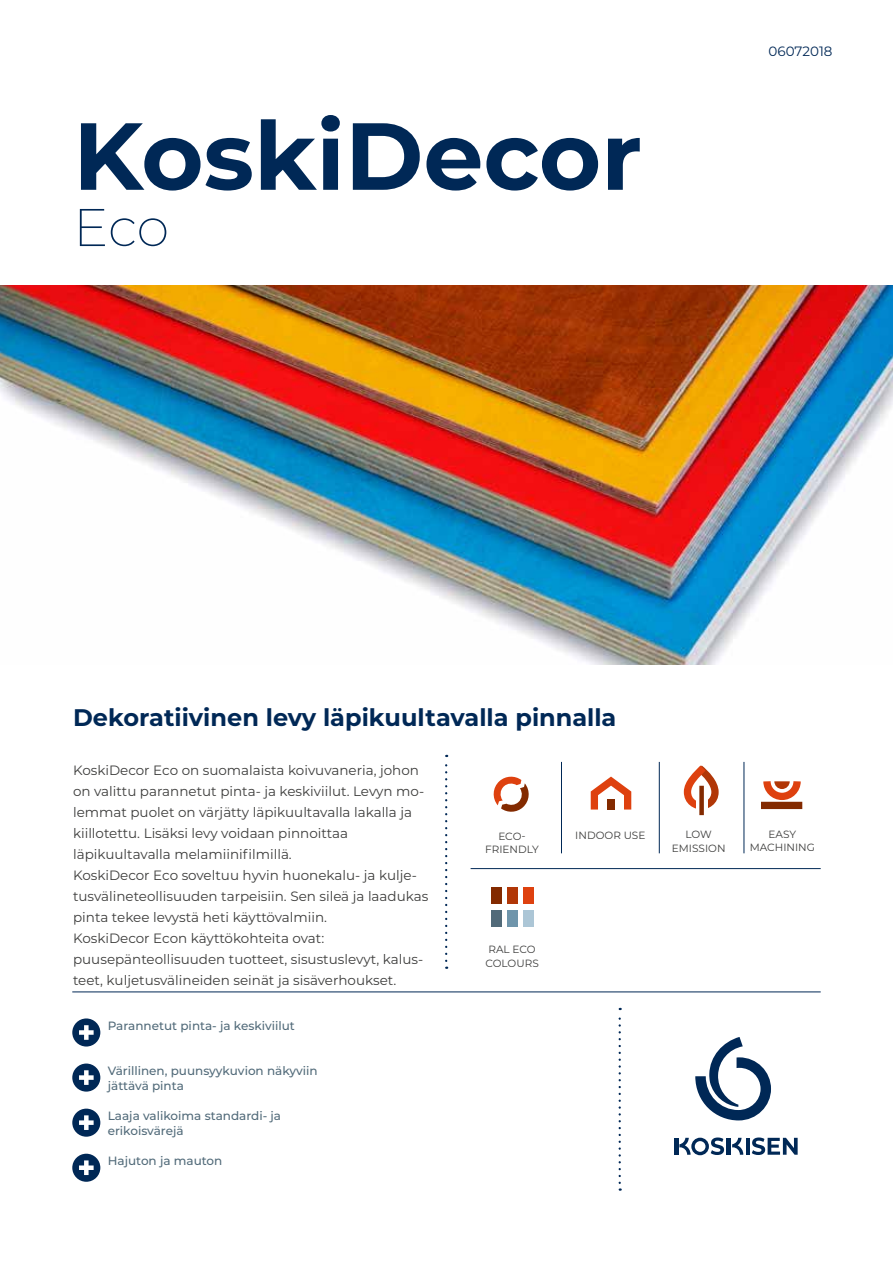
<style>
.page{position:relative;width:893px;height:1263px;background:#fff}
.page>*{position:absolute;margin:0;border:0;box-sizing:border-box;transform-origin:0 0}
.t1{font:700 94.95px "Montserrat";color:#002856}
.t2{font:200 52.95px "Montserrat";color:#002856}
.t3{font:700 24px "Montserrat";color:#002856}
.t4{font:13.5px/21px "Montserrat";color:#3c3c3b}
.t5{font:13.5px "Montserrat";color:#002856}
.t6{font:500 12px/15px "Montserrat";color:#516a79}
.t7{font:10.5px/13.5px "Montserrat";color:#3c3c3b;text-align:center}
</style>
<div class="page">
<img style="left:0;top:286px;width:893px;height:378px">
<hr style="left:746px;top:1138px;width:3px;height:17px;background:#002856">
<hr style="left:674px;top:1138px;width:4px;height:17px;background:#002856">
<hr style="left:727px;top:1138px;width:4px;height:17px;background:#002856">
<svg style="left:752px;top:1137px;width:46px;height:18px"></svg>
<svg style="left:679px;top:1137px;width:45px;height:18px"></svg>
<svg style="left:732px;top:1138px;width:11px;height:17px"></svg>
<svg style="left:695px;top:1037px;width:76px;height:83px"></svg>
<svg style="left:445px;top:755px;width:2px;height:214px"></svg>
<svg style="left:619px;top:1008px;width:2px;height:183px"></svg>
<div style="left:72px;top:1018px;width:28px;height:28px;background:#002856;border-radius:50%"></div>
<div style="left:84px;top:1025px;width:5px;height:15px;background:#fff"></div>
<div style="left:79px;top:1030px;width:15px;height:5px;background:#fff"></div>
<div style="left:72px;top:1063px;width:28px;height:28px;background:#002856;border-radius:50%"></div>
<div style="left:84px;top:1070px;width:5px;height:15px;background:#fff"></div>
<div style="left:79px;top:1075px;width:15px;height:5px;background:#fff"></div>
<div style="left:72px;top:1108px;width:28px;height:29px;background:#002856;border-radius:50%"></div>
<div style="left:84px;top:1115px;width:5px;height:15px;background:#fff"></div>
<div style="left:79px;top:1120px;width:15px;height:5px;background:#fff"></div>
<div style="left:72px;top:1154px;width:28px;height:28px;background:#002856;border-radius:50%"></div>
<div style="left:84px;top:1160px;width:5px;height:15px;background:#fff"></div>
<div style="left:79px;top:1165px;width:15px;height:5px;background:#fff"></div>
<hr style="left:72px;top:991px;width:749px;height:1px;background:#002856">
<hr style="left:471px;top:868px;width:350px;height:1px;background:#002856">
<hr style="left:561px;top:762px;width:1px;height:91px;background:#002856">
<hr style="left:659px;top:762px;width:1px;height:91px;background:#002856">
<hr style="left:744px;top:762px;width:1px;height:91px;background:#002856">
<div style="left:761px;top:802px;width:41px;height:7px;background:#832a00"></div>
<svg style="left:761px;top:781px;width:42px;height:23px"></svg>
<svg style="left:683px;top:765px;width:36px;height:44px"></svg>
<div style="left:696px;top:798px;width:11px;height:13px;background:#fff"></div>
<div style="left:699px;top:786px;width:5px;height:29px;background:#832a00"></div>
<svg style="left:493px;top:776px;width:36px;height:36px"></svg>
<svg style="left:591px;top:776px;width:40px;height:33px"></svg>
<div style="left:491px;top:887px;width:11px;height:17px;background:#832a00"></div>
<div style="left:491px;top:910px;width:11px;height:17px;background:#516a79"></div>
<div style="left:507px;top:887px;width:11px;height:17px;background:#b13707"></div>
<div style="left:507px;top:910px;width:11px;height:17px;background:#6f95ab"></div>
<div style="left:524px;top:887px;width:10px;height:17px;background:#de410f"></div>
<div style="left:524px;top:910px;width:10px;height:17px;background:#acc6d6"></div>
<h1 class="t1" style="left:73px;top:88px;width:570px">KoskiDecor</h1>
<h2 class="t2" style="left:73px;top:192px;width:98px">Eco</h2>
<p class="t5" style="left:769px;top:42px;width:65px">06072018</p>
<h3 class="t3" style="left:73px;top:700px;width:545px">Dekoratiivinen levy läpikuultavalla pinnalla</h3>
<p class="t4" style="left:73px;top:759px;width:357px">KoskiDecor Eco on suomalaista koivuvaneria, johon on valittu parannetut pinta- ja keskiviilut. Levyn mo&shy;lemmat puolet on värjätty läpikuultavalla lakalla ja kiillotettu. Lisäksi levy voidaan pinnoittaa läpikuultavalla melamiinifilmillä.<br>KoskiDecor Eco soveltuu hyvin huonekalu- ja kulje&shy;tusvälineteollisuuden tarpeisiin. Sen sileä ja laadukas pinta tekee levystä heti käyttövalmiin.<br>KoskiDecor Econ käyttökohteita ovat: puusepänteollisuuden tuotteet, sisustuslevyt, kalus&shy;teet, kuljetusvälineiden seinät ja sisäverhoukset.</p>
<p class="t6" style="left:108px;top:1018px;width:189px">Parannetut pinta- ja keskiviilut</p>
<p class="t6" style="left:108px;top:1063px;width:211px">Värillinen, puunsyykuvion näkyviin jättävä pinta</p>
<p class="t6" style="left:108px;top:1108px;width:175px">Laaja valikoima standardi- ja erikoisvärejä</p>
<p class="t6" style="left:108px;top:1153px;width:116px">Hajuton ja mauton</p>
<p class="t7" style="left:485px;top:829px;width:55px">ECO-<br>FRIENDLY</p>
<p class="t7" style="left:575px;top:828px;width:72px">INDOOR USE</p>
<p class="t7" style="left:485px;top:942px;width:55px;text-align:left">RAL ECO<br>COLOURS</p>
<p class="t7" style="left:672px;top:827px;width:55px">LOW<br>EMISSION</p>
<p class="t7" style="left:750px;top:827px;width:67px">EASY<br>MACHINING</p>
</div>
